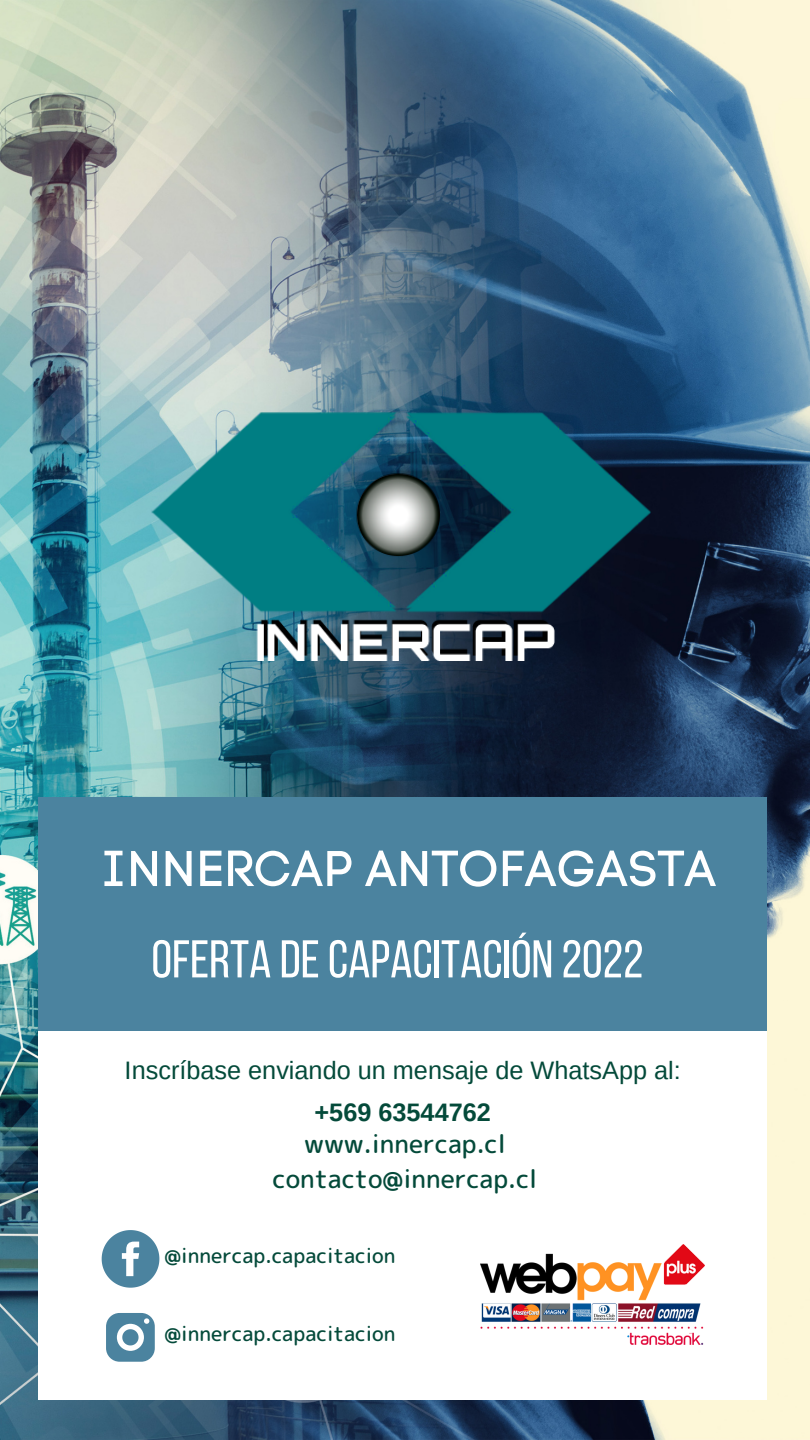
<style>
.page{position:relative;width:810px;height:1440px;background:#fff}
.page>*{position:absolute;margin:0;border:0;box-sizing:border-box;transform-origin:0 0}
.t1{font:53px "Bebas Neue";color:#fff}
.t2{font:50px "Code Pro Normal LC";color:#fff}
.t3{font:25.3px "Arimo";color:#044a3a}
.t4{font:25.3px "rounded mplus 1 p medium";color:#044a3a}
.t5{font:700 25.3px "Arimo";color:#044a3a}
.t6{font:20.3px "rounded mplus 1 p medium";color:#044a3a}
</style>
<div class="page">
<img style="left:0;top:0;width:810px;height:1440px">
<div style="left:38px;top:1031px;width:729px;height:368px;background:#fff"></div>
<div style="left:38px;top:798px;width:729px;height:233px;background:#4b839f"></div>
<img style="left:146px;top:303px;width:510px;height:495px">
<svg style="left:102px;top:1230px;width:57px;height:58px"></svg>
<svg style="left:106px;top:1313px;width:49px;height:49px"></svg>
<img style="left:151px;top:413px;width:500px;height:247px">
<img style="left:481px;top:1244px;width:224px;height:101px">
<p class="t2" style="left:100px;top:839px;width:617px">INNERCAP ANTOFAGASTA</p>
<p class="t1" style="left:151px;top:938px;width:494px">OFERTA DECAPACITACIÓN 2022</p>
<p class="t3" style="left:125px;top:1056px;width:558px">Inscríbase enviando un mensaje de WhatsApp al:</p>
<p class="t5" style="left:315px;top:1098px;width:178px">+569 63544762</p>
<p class="t4" style="left:304px;top:1125px;width:203px">www.innercap.cl</p>
<p class="t4" style="left:273px;top:1161px;width:266px">contacto@innercap.cl</p>
<p class="t6" style="left:165px;top:1241px;width:233px">@innercap.capacitacion</p>
<p class="t6" style="left:165px;top:1319px;width:233px">@innercap.capacitacion</p>
</div>
